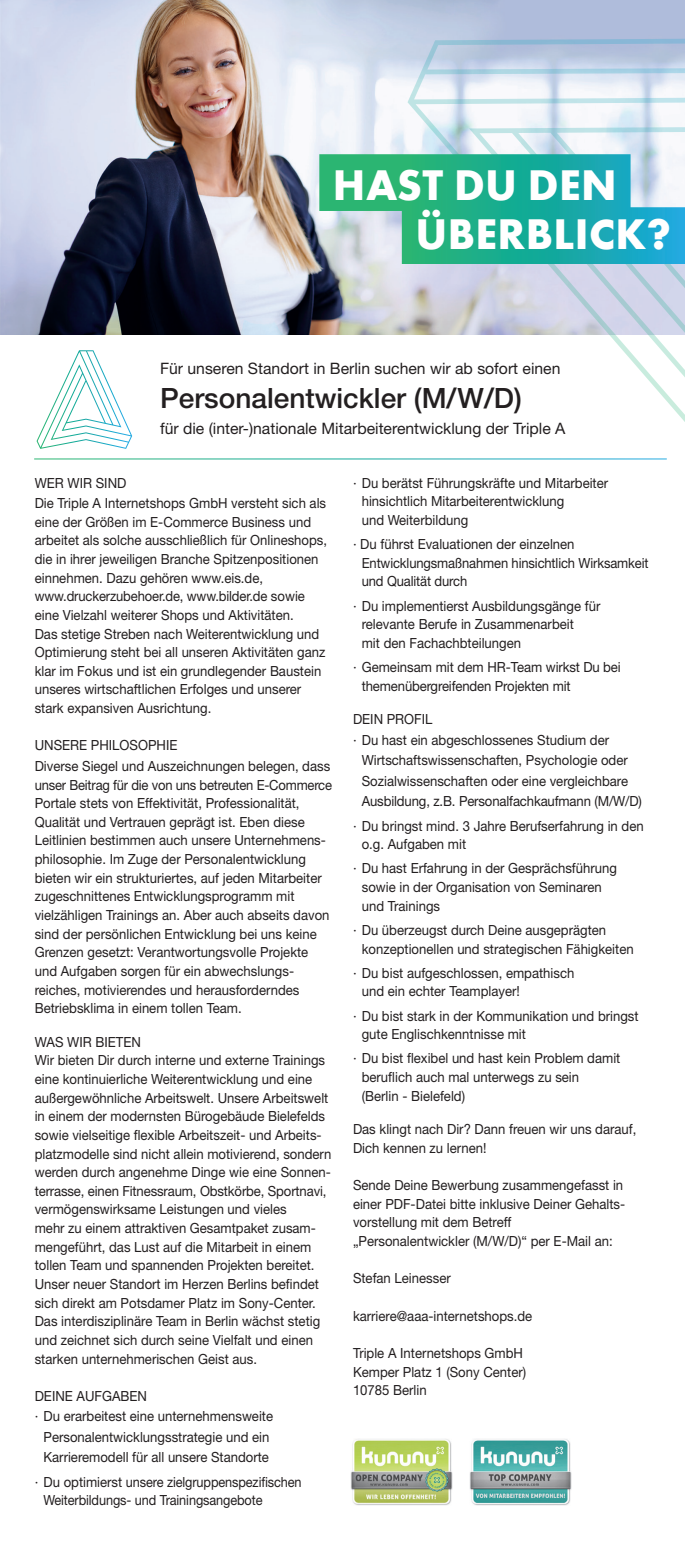
<style>
.page{position:relative;width:685px;height:1563px;background:#fff}
.page>*{position:absolute;margin:0;border:0;box-sizing:border-box;transform-origin:0 0}
.t1{font:700 44.27px/48.8px "Futura PT";letter-spacing:.01em;color:#fff}
.t2{font:500 28px "Helvetica Neue LT Std";color:#231f20}
.t3{font:15.75px "Helvetica Neue LT Std";color:#231f20}
.t4{font:14px/18.6px "Helvetica Neue LT Std";color:#231f20;scale:.94 1}
.t5{font:14px/18.6px "Helvetica Neue LT Std";color:#231f20;scale:.93 1}
</style>
<div class="page">
<img style="left:0;top:0;width:684px;height:334px">
<svg style="left:407px;top:38px;width:278px;height:422px"></svg>
<svg style="left:37px;top:350px;width:95px;height:99px"></svg>
<svg style="left:319px;top:154px;width:366px;height:110px;background:#3fb6a5"></svg>
<img style="left:350px;top:1439px;width:102px;height:66px">
<img style="left:469px;top:1439px;width:102px;height:66px">
<h1 class="t1" style="left:415px;top:159px;width:257px;text-indent:-82px">HAST DU DEN<br>ÜBERBLICK?</h1>
<p class="t3" style="left:160px;top:359px;width:402px">Für unseren Standort in Berlin suchen wir ab sofort einen</p>
<h2 class="t2" style="left:160px;top:381px;width:363px">Personalentwickler (M/W/D)</h2>
<p class="t3" style="left:160px;top:419px;width:407px">für die (inter-)nationale Mitarbeiterentwicklung der Triple A</p>
<p class="t4" style="left:35px;top:472px;width:311px;line-height:20.5px">WER WIR SIND<br>Die Triple A Internetshops GmbH versteht sich als</p>
<p class="t4" style="left:35px;top:512px;width:312px">eine der Größen im E-Commerce Business und arbeitet als solche ausschließlich für Onlineshops, die in ihrer jeweiligen Branche Spitzenpositionen einnehmen. Dazu gehören www.eis.de, www.druckerzubehoer.de, www.bilder.de sowie eine Vielzahl weiterer Shops und Aktivitäten.<br>Das stetige Streben nach Weiterentwicklung und Optimierung steht bei all unseren Aktivitäten ganz klar im Fokus und ist ein grundlegender Baustein unseres wirtschaftlichen Erfolges und unserer stark expansiven Ausrichtung.</p>
<p class="t4" style="left:35px;top:735px;width:316px;line-height:20.5px">UNSERE PHILOSOPHIE<br>Diverse Siegel und Auszeichnungen belegen, dass</p>
<p class="t5" style="left:35px;top:775px;width:321px">unser Beitrag für die von uns betreuten E-Commerce Portale stets von Effektivität, Professionalität, Qualität und Vertrauen geprägt ist. Eben diese Leitlinien bestimmen auch unsere Unternehmens&shy;philosophie. Im Zuge der Personalentwicklung bieten wir ein strukturiertes, auf jeden Mitarbeiter zugeschnittenes Entwicklungsprogramm mit vielzähligen Trainings an. Aber auch abseits davon sind der persönlichen Entwicklung bei uns keine Grenzen gesetzt: Verantwortungsvolle Projekte und Aufgaben sorgen für ein abwechslungs&shy;reiches, motivierendes und herausforderndes Betriebsklima in einem tollen Team.</p>
<p class="t4" style="left:35px;top:1032px;width:317px">WAS WIR BIETEN<br>Wir bieten Dir durch interne und externe Trainings eine kontinuierliche Weiterentwicklung und eine außergewöhnliche Arbeitswelt. Unsere Arbeitswelt in einem der modernsten Bürogebäude Bielefelds sowie vielseitige flexible Arbeitszeit- und Arbeits&shy;platzmodelle sind nicht allein motivierend, sondern werden durch angenehme Dinge wie eine Sonnen&shy;terrasse, einen Fitnessraum, Obstkörbe, Sportnavi, vermögenswirksame Leistungen und vieles<br>mehr zu einem attraktiven Gesamtpaket zusam&shy;mengeführt, das Lust auf die Mitarbeit in einem tollen Team und spannenden Projekten bereitet.<br>Unser neuer Standort im Herzen Berlins befindet sich direkt am Potsdamer Platz im Sony-Center.<br>Das interdisziplinäre Team in Berlin wächst stetig und zeichnet sich durch seine Vielfalt und einen starken unternehmerischen Geist aus.</p>
<p class="t4" style="left:35px;top:1386px;width:121px">DEINE AUFGABEN</p>
<p class="t4" style="left:35px;top:1407px;width:255px">· Du erarbeitest eine unternehmensweite</p>
<p class="t4" style="left:43px;top:1427px;width:242px">Personalentwicklungsstrategie und ein</p>
<p class="t4" style="left:43px;top:1448px;width:241px">Karrieremodell für all unsere Standorte</p>
<p class="t4" style="left:43px;top:1472px;width:276px;text-indent:-9px">· Du optimierst unsere zielgruppenspezifischen<br>Weiterbildungs- und Trainingsangebote</p>
<p class="t4" style="left:362px;top:473px;width:263px;text-indent:-9px">· Du berätst Führungskräfte und Mitarbeiter hinsichtlich Mitarbeiterentwicklung<br>und Weiterbildung</p>
<p class="t4" style="left:362px;top:534px;width:306px;text-indent:-9px">· Du führst Evaluationen der einzelnen<br>Entwicklungsmaßnahmen hinsichtlich Wirksamkeit und Qualität durch</p>
<p class="t4" style="left:362px;top:596px;width:255px;text-indent:-9px">· Du implementierst Ausbildungsgänge für relevante Berufe in Zusammenarbeit<br>mit den Fachachbteilungen</p>
<p class="t4" style="left:362px;top:657px;width:277px;text-indent:-9px">· Gemeinsam mit dem HR-Team wirkst Du bei themenübergreifenden Projekten mit</p>
<p class="t4" style="left:353px;top:710px;width:86px">DEIN PROFIL</p>
<p class="t4" style="left:353px;top:730px;width:274px">· Du hast ein abgeschlossenes Studium der</p>
<p class="t4" style="left:362px;top:751px;width:284px">Wirtschaftswissenschaften, Psychologie oder</p>
<p class="t4" style="left:362px;top:771px;width:285px">Sozialwissenschaften oder eine vergleichbare</p>
<p class="t4" style="left:362px;top:792px;width:299px">Ausbildung, z.B. Personalfachkaufmann (M/W/D)</p>
<p class="t4" style="left:362px;top:816px;width:301px;text-indent:-9px">· Du bringst mind. 3 Jahre Berufserfahrung in den o.g. Aufgaben mit</p>
<p class="t4" style="left:362px;top:859px;width:273px;text-indent:-9px">· Du hast Erfahrung in der Gesprächsführung sowie in der Organisation von Seminaren und Trainings</p>
<p class="t4" style="left:362px;top:920px;width:291px;text-indent:-9px">· Du überzeugst durch Deine ausgeprägten konzeptionellen und strategischen Fähigkeiten</p>
<p class="t4" style="left:362px;top:963px;width:228px;text-indent:-9px">· Du bist aufgeschlossen, empathisch und ein echter Teamplayer!</p>
<p class="t4" style="left:362px;top:1006px;width:296px;text-indent:-9px">· Du bist stark in der Kommunikation und bringst gute Englischkenntnisse mit</p>
<p class="t4" style="left:362px;top:1049px;width:276px;text-indent:-9px">· Du bist flexibel und hast kein Problem damit beruflich auch mal unterwegs zu sein<br>(Berlin - Bielefeld)</p>
<p class="t4" style="left:353px;top:1120px;width:303px">Das klingt nach Dir? Dann freuen wir uns darauf,<br>Dich kennen zu lernen!</p>
<p class="t4" style="left:353px;top:1175px;width:291px">Sende Deine Bewerbung zusammengefasst in einer PDF-Datei bitte inklusive Deiner Gehalts&shy;vorstellung mit dem Betreff „Personalentwickler (M/W/D)“ per E-Mail an:</p>
<p class="t4" style="left:353px;top:1269px;width:105px">Stefan Leinesser</p>
<p class="t4" style="left:353px;top:1306px;width:192px">karriere@aaa-internetshops.de</p>
<p class="t4" style="left:353px;top:1343px;width:186px">Triple A Internetshops GmbH<br>Kemper Platz 1 (Sony Center)<br>10785 Berlin</p>
</div>
